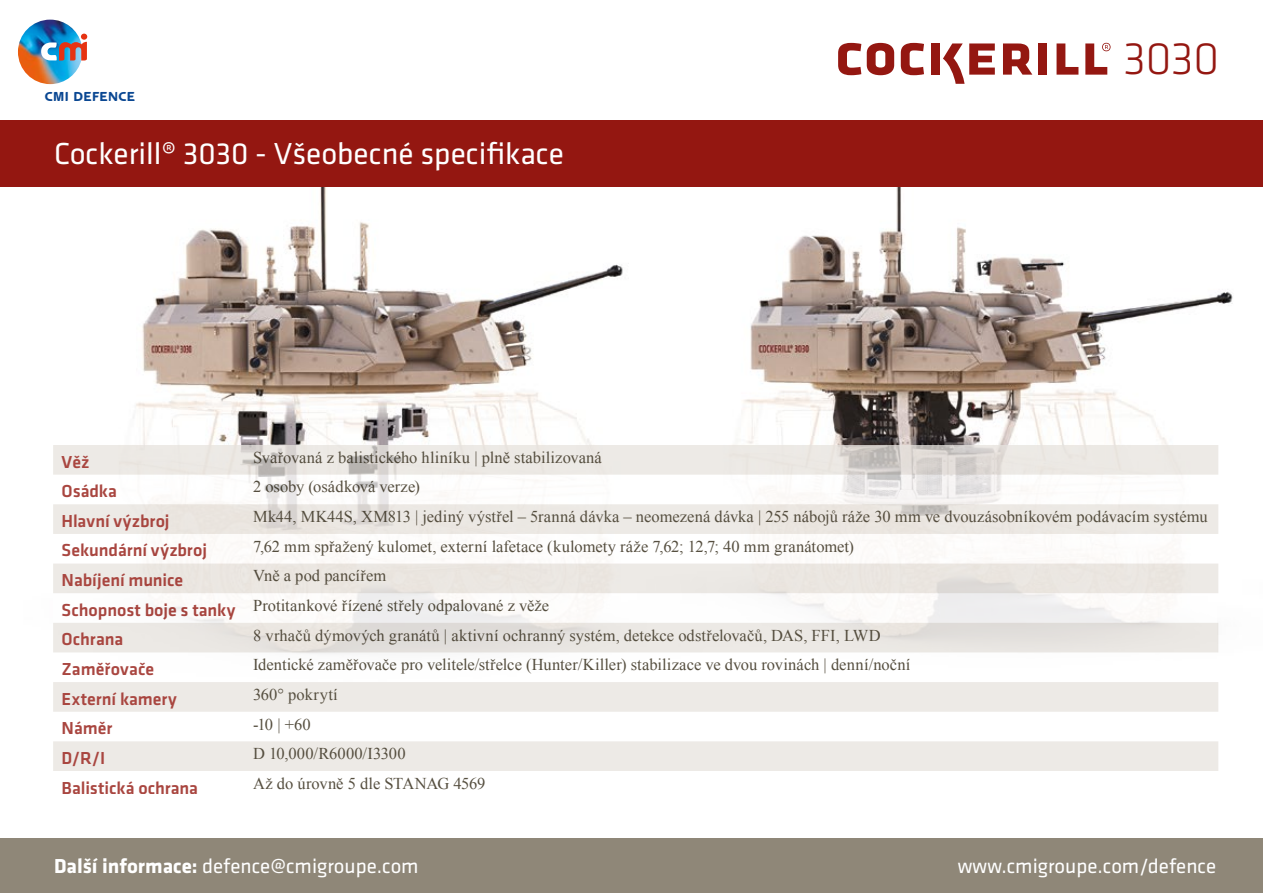
<style>
.page{position:relative;width:1263px;height:893px;background:#fff}
.page>*{position:absolute;margin:0;border:0;box-sizing:border-box;transform-origin:0 0}
.t1{font:300 47.1px "Klavika Basic";color:#941711}
.t2{font:31.5px "Klavika Basic";color:#fff}
.t3{font:21px "Klavika Basic";color:#fff}
.t4{font:500 18px "Klavika Basic";color:#a94640}
.t5{font:16.5px/29.7px "Times New Roman";color:#564f40}
.t6{font:14.4px "CMI Corporate";color:#0a4792}
.s1{font-family:"Klavika Basic";font-weight:500;font-size:18px;color:#a94640}
.s2{font-weight:700}
</style>
<div class="page">
<img style="left:133px;top:187px;width:1100px;height:465px">
<div style="left:0;top:839px;width:1263px;height:54px;background:#8f8778"></div>
<div style="left:0;top:121px;width:1263px;height:66px;background:#941711"></div>
<svg style="left:53px;top:445px;width:1165px;height:326px;fill:#edeae6"></svg>
<div style="left:931px;top:43px;width:9px;height:32px;background:#941711"></div>
<svg style="left:838px;top:43px;width:23px;height:32px"></svg>
<svg style="left:867px;top:43px;width:27px;height:32px"></svg>
<svg style="left:901px;top:43px;width:23px;height:32px"></svg>
<svg style="left:943px;top:43px;width:52px;height:41px"></svg>
<svg style="left:1003px;top:43px;width:29px;height:32px"></svg>
<div style="left:1038px;top:43px;width:9px;height:32px;background:#941711"></div>
<svg style="left:1056px;top:43px;width:22px;height:32px"></svg>
<svg style="left:1085px;top:43px;width:25px;height:32px"></svg>
<img style="left:18px;top:20px;width:69px;height:64px">
<p class="t6" style="left:45px;top:90px;width:92px">CMI DEFENCE</p>
<h2 class="t2" style="left:54px;top:133px;width:511px">Cockerill® 3030 - Všeobecné specifikace</h2>
<h1 class="t1" style="left:1123px;top:30px;width:98px">3030</h1>
<p class="t4" style="left:62px;top:449px;width:29px">Věž</p>
<p class="t5" style="left:253px;top:442px;width:350px">Svařovaná z balistického hliníku | plně stabilizovaná</p>
<p class="t4" style="left:62px;top:479px;width:57px">Osádka</p>
<p class="t5" style="left:253px;top:472px;width:168px">2 osoby (osádková verze)</p>
<p class="t4" style="left:62px;top:509px;width:109px">Hlavní výzbroj</p>
<p class="t5" style="left:253px;top:501px;width:956px">Mk44, MK44S, XM813 | jediný výstřel – 5ranná dávka – neomezená dávka | 255 nábojů ráže 30 mm ve dvouzásobníkovém podávacím systému</p>
<p class="t4" style="left:62px;top:538px;width:147px">Sekundární výzbroj</p>
<p class="t5" style="left:253px;top:531px;width:602px">7,62 mm spřažený kulomet, externí lafetace (kulomety ráže 7,62; 12,7; 40 mm granátomet)</p>
<p class="t4" style="left:62px;top:568px;width:123px">Nabíjení munice</p>
<p class="t5" style="left:62px;top:561px;width:489px;text-indent:191px">Vně a pod pancířem<br><span class="s1">Schopnost boje s tanky</span> Protitankové řízené střely odpalované z věže</p>
<p class="t4" style="left:62px;top:627px;width:63px">Ochrana</p>
<p class="t5" style="left:253px;top:620px;width:629px">8 vrhačů dýmových granátů | aktivní ochranný systém, detekce odstřelovačů, DAS, FFI, LWD</p>
<p class="t4" style="left:62px;top:657px;width:94px">Zaměřovače</p>
<p class="t5" style="left:253px;top:650px;width:659px">Identické zaměřovače pro velitele/střelce (Hunter/Killer) stabilizace ve dvou rovinách | denní/noční</p>
<p class="t4" style="left:62px;top:686px;width:117px">Externí kamery</p>
<p class="t5" style="left:253px;top:679px;width:86px">360° pokrytí</p>
<p class="t4" style="left:62px;top:716px;width:52px">Náměr</p>
<p class="t5" style="left:253px;top:709px;width:59px">-10 | +60</p>
<p class="t4" style="left:62px;top:746px;width:45px">D/R/I</p>
<p class="t5" style="left:253px;top:738px;width:154px">D 10,000/R6000/I3300</p>
<p class="t4" style="left:62px;top:775px;width:138px">Balistická ochrana</p>
<p class="t5" style="left:253px;top:768px;width:234px">Až do úrovně 5 dle STANAG 4569</p>
<p class="t3" style="left:54px;top:852px;width:366px"><span class="s2">Další informace:</span> defence@cmigroupe.com</p>
<p class="t3" style="left:958px;top:852px;width:260px">www.cmigroupe.com/defence</p>
</div>
